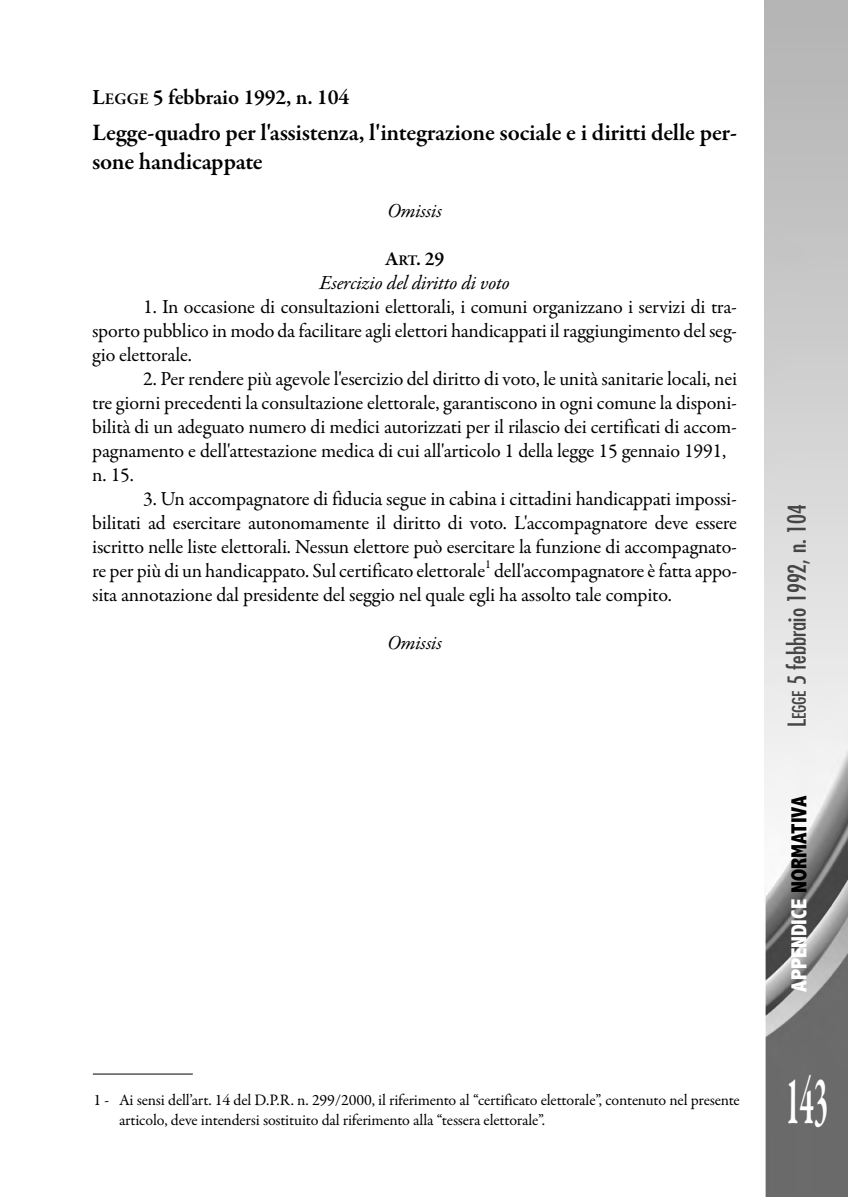
<style>
.page{position:relative;width:848px;height:1197px;background:#fff}
.page>*{position:absolute;margin:0;border:0;box-sizing:border-box;transform-origin:0 0}
.t1{font:700 70px "Garamond Premr Pro";color:#fff;scale:.4 1}
.t2{font:600 24px/28.8px "Garamond Premr Pro";letter-spacing:-.01em;color:#000}
.t3{font:condensed 24px "Futura";color:#454545}
.t4{font:600 22px "Garamond Premr Pro";letter-spacing:-.01em;color:#000}
.t5{font:800 condensed 22px "Abadi";color:#fff}
.t6{font:20px/24px "Garamond Premr Pro";letter-spacing:-.01em;color:#000;text-align:justify}
.t7{font:italic 20px/24px "Garamond Premr Pro";letter-spacing:-.01em;color:#000;text-align:center}
.t8{font:16px/20px "Garamond Premr Pro";letter-spacing:-.01em;color:#000}
.s1{font-size:16.4px}
.s2{font-weight:600;font-style:normal}
.s3{font-weight:600;font-style:normal;font-size:15px}
.s4{font-size:18px}
.s5{color:#000}
</style>
<div class="page">
<img style="left:764px;top:0;width:84px;height:1196px">
<hr style="left:93px;top:1073px;width:100px;height:1px;background:#000">
<p class="t4" style="left:92px;top:88px;width:259px">L<span class="s1">EGGE</span> 5 febbraio 1992, n. 104</p>
<p class="t2" style="left:92px;top:120px;width:646px">Legge-quadro per l'assistenza, l'integrazione sociale e i diritti delle per&shy;sone handicappate</p>
<p class="t7" style="left:387px;top:200px;width:56px">Omissis</p>
<p class="t7" style="left:319px;top:248px;width:192px"><span class="s2">A</span><span class="s3">RT</span><span class="s2">. 29<br></span>Esercizio del diritto di voto</p>
<p class="t6" style="left:92px;top:296px;width:646px;text-indent:51px">1. In occasione di consultazioni elettorali, i comuni organizzano i servizi di tra&shy;sporto pubblico in modo da facilitare agli elettori handicappati il raggiungimento del seg&shy;gio elettorale.</p>
<p class="t6" style="left:92px;top:368px;width:646px;text-align:left;text-indent:51px">2. Per rendere più agevole l'esercizio del diritto di voto, le unità sanitarie locali, nei tre giorni precedenti la consultazione elettorale, garantiscono in ogni comune la disponi&shy;bilità di un adeguato numero di medici autorizzati per il rilascio dei certificati di accom&shy;pagnamento e dell'attestazione medica di cui all'articolo 1 della legge 15 gennaio 1991, n. 15.</p>
<p class="t6" style="left:92px;top:488px;width:646px;text-indent:51px">3. Un accompagnatore di fiducia segue in cabina i cittadini handicappati impossi&shy;bilitati ad esercitare autonomamente il diritto di voto. L'accompagnatore deve essere iscritto nelle liste elettorali. Nessun elettore può esercitare la funzione di accompagnato&shy;re per più di un handicappato. Sul certificato elettorale<sup>1</sup> dell'accompagnatore è fatta appo&shy;sita annotazione dal presidente del seggio nel quale egli ha assolto tale compito.</p>
<p class="t7" style="left:387px;top:632px;width:56px">Omissis</p>
<p class="t8" style="left:119px;top:1091px;width:622px;text-indent:-26px">1 - Ai sensi dell’art. 14 del D.P.R. n. 299/2000, il riferimento al “certificato elettorale”, contenuto nel presente articolo, deve intendersi sostituito dal riferimento alla “tessera elettorale”.</p>
<p class="t3" style="left:781px;top:727px;width:224px;rotate:-90deg">L<span class="s4">EGGE</span> 5 febbraio 1992, n. 104</p>
<p class="t5" style="left:786px;top:991px;width:198px;rotate:-90deg">APPENDICE <span class="s5">NORMATIVA</span></p>
<h1 class="t1" style="left:785px;top:1073px;width:107px">143</h1>
</div>
